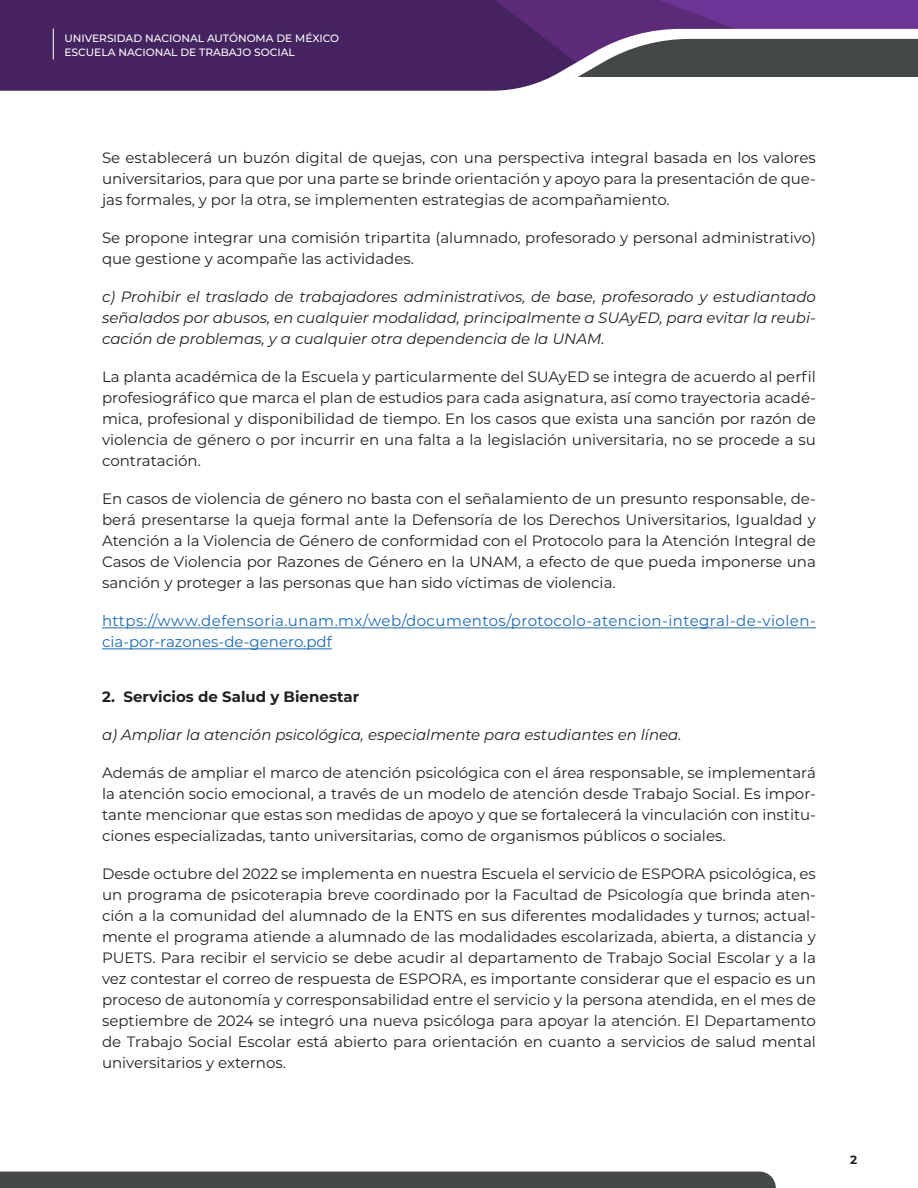
<style>
.page{position:relative;width:918px;height:1188px;background:#fff}
.page>*{position:absolute;margin:0;border:0;box-sizing:border-box;transform-origin:0 0}
.t1{font:15px/21px "Montserrat";color:#231f20;text-align:justify}
.t2{font:italic 15px/21px "Montserrat";color:#231f20;text-align:justify}
.t3{font:15px/21px "Montserrat";letter-spacing:.03em;color:#1b69b4}
.t4{font:700 15px "Montserrat";color:#231f20}
.t5{font:700 12px "Montserrat";color:#231f20}
.t6{font:500 10.65px/13.5px "Montserrat";color:#fff}
</style>
<div class="page">
<div style="left:755px;top:0;width:163px;height:29px;background:#6c3595"></div>
<svg style="left:586px;top:0;width:169px;height:29px;fill:#5b2b7a"></svg>
<svg style="left:0;top:0;width:586px;height:29px;fill:#442360"></svg>
<svg style="left:0;top:29px;width:918px;height:62px;fill:#442360"></svg>
<div style="left:0;top:1172px;width:776px;height:16px;background:#454849"></div>
<hr style="left:53px;top:28px;width:1px;height:32px;background:#fff">
<hr style="left:102px;top:628px;width:714px;height:1px;background:#1b69b4">
<hr style="left:102px;top:649px;width:230px;height:1px;background:#1b69b4">
<p class="t6" style="left:64px;top:31px;width:276px">UNIVERSIDAD NACIONAL AUTÓNOMA DE MÉXICO<br>ESCUELA NACIONAL DE TRABAJO SOCIAL</p>
<p class="t1" style="left:102px;top:147px;width:715px">Se establecerá un buzón digital de quejas, con una perspectiva integral basada en los valores universitarios, para que por una parte se brinde orientación y apoyo para la presentación de que&shy;jas formales, y por la otra, se implementen estrategias de acompañamiento.</p>
<p class="t1" style="left:102px;top:227px;width:715px">Se propone integrar una comisión tripartita (alumnado, profesorado y personal administrativo) que gestione y acompañe las actividades.</p>
<p class="t2" style="left:102px;top:286px;width:715px">c) Prohibir el traslado de trabajadores administrativos, de base, profesorado y estudiantado señalados por abusos, en cualquier modalidad, principalmente a SUAyED, para evitar la reubi&shy;cación de problemas, y a cualquier otra dependencia de la UNAM.</p>
<p class="t1" style="left:102px;top:366px;width:715px">La planta académica de la Escuela y particularmente del SUAyED se integra de acuerdo al perfil profesiográfico que marca el plan de estudios para cada asignatura, así como trayectoria acadé&shy;mica, profesional y disponibilidad de tiempo. En los casos que exista una sanción por razón de violencia de género o por incurrir en una falta a la legislación universitaria, no se procede a su contratación.</p>
<p class="t1" style="left:102px;top:488px;width:715px">En casos de violencia de género no basta con el señalamiento de un presunto responsable, de&shy;berá presentarse la queja formal ante la Defensoría de los Derechos Universitarios, Igualdad y Atención a la Violencia de Género de conformidad con el Protocolo para la Atención Integral de Casos de Violencia por Razones de Género en la UNAM, a efecto de que pueda imponerse una sanción y proteger a las personas que han sido víctimas de violencia.</p>
<p class="t3" style="left:102px;top:610px;width:715px">https://www.defensoria.unam.mx/web/documentos/protocolo-atencion-integral-de-violen&shy;cia-por-razones-de-genero.pdf</p>
<p class="t4" style="left:102px;top:686px;width:259px">2. Servicios de Salud y Bienestar</p>
<p class="t2" style="left:102px;top:724px;width:581px">a) Ampliar la atención psicológica, especialmente para estudiantes en línea.</p>
<p class="t1" style="left:102px;top:762px;width:715px">Además de ampliar el marco de atención psicológica con el área responsable, se implementará la atención socio emocional, a través de un modelo de atención desde Trabajo Social. Es impor&shy;tante mencionar que estas son medidas de apoyo y que se fortalecerá la vinculación con institu&shy;ciones especializadas, tanto universitarias, como de organismos públicos o sociales.</p>
<p class="t1" style="left:102px;top:863px;width:715px">Desde octubre del 2022 se implementa en nuestra Escuela el servicio de ESPORA psicológica, es un programa de psicoterapia breve coordinado por la Facultad de Psicología que brinda aten&shy;ción a la comunidad del alumnado de la ENTS en sus diferentes modalidades y turnos; actual&shy;mente el programa atiende a alumnado de las modalidades escolarizada, abierta, a distancia y PUETS. Para recibir el servicio se debe acudir al departamento de Trabajo Social Escolar y a la vez contestar el correo de respuesta de ESPORA, es importante considerar que el espacio es un proceso de autonomía y corresponsabilidad entre el servicio y la persona atendida, en el mes de septiembre de 2024 se integró una nueva psicóloga para apoyar la atención. El Departamento de Trabajo Social Escolar está abierto para orientación en cuanto a servicios de salud mental universitarios y externos.</p>
<p class="t5" style="left:850px;top:1151px;width:9px">2</p>
</div>
